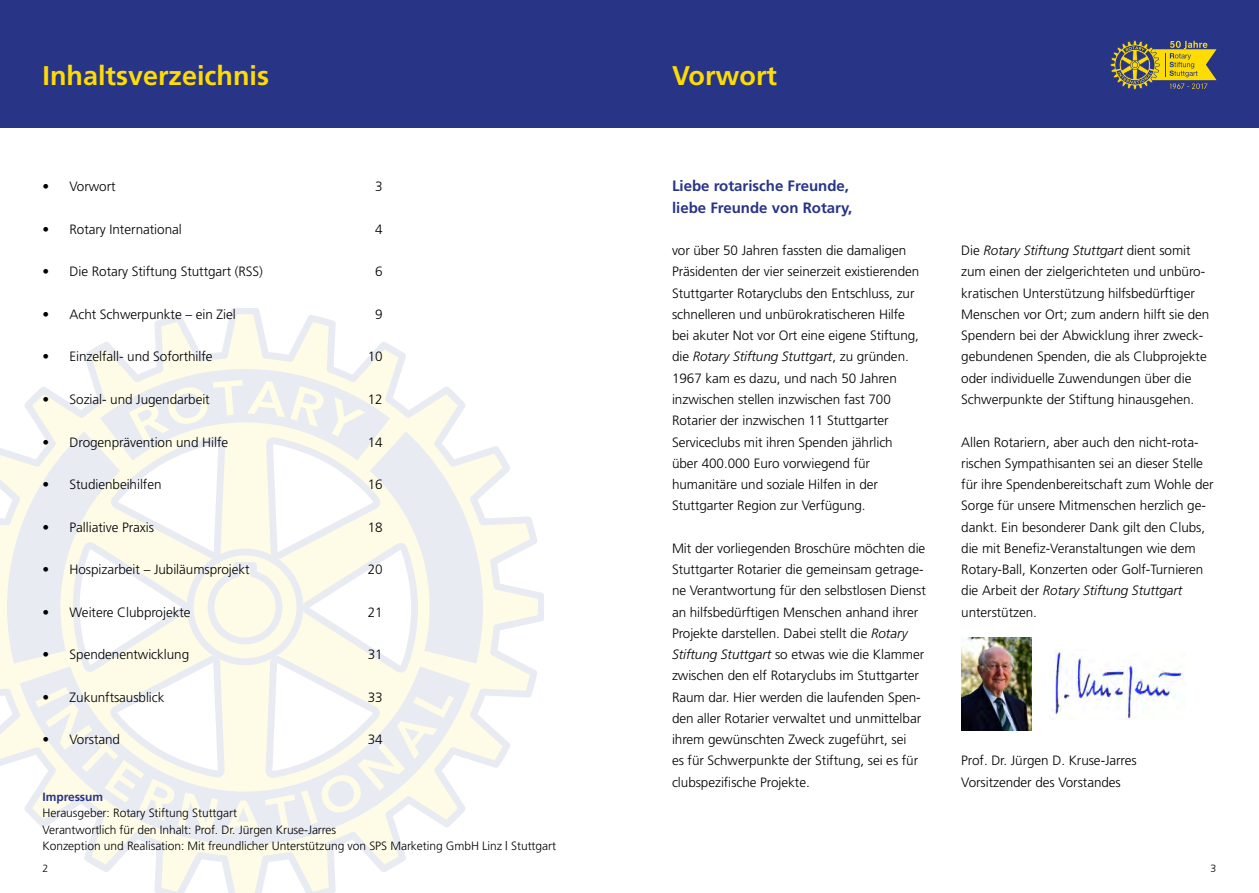
<style>
.page{position:relative;width:1259px;height:893px;background:#fff}
.page>*{position:absolute;margin:0;border:0;box-sizing:border-box;transform-origin:0 0}
.t1{font:700 27px "Frutiger";color:#fddc04}
.t2{font:700 15px/21.3px "Frutiger";color:#283587}
.t3{font:300 13.5px/21.3px "Frutiger";letter-spacing:-.005em;color:#000}
.t4{font:300 12px/16.5px "Frutiger";letter-spacing:-.005em;color:#000}
.t5{font:700 12px "Frutiger";letter-spacing:-.005em;color:#283587}
.t6{font:300 10.5px "Frutiger";color:#000}
.s1{font-style:italic}
</style>
<div class="page">
<div style="left:0;top:0;width:1259px;height:128px;background:#283587"></div>
<svg style="left:1110px;top:40px;width:106px;height:50px"></svg>
<img style="left:1170px;top:41px;width:37px;height:8px">
<img style="left:1169px;top:83px;width:38px;height:6px">
<svg style="left:0;top:308px;width:544px;height:585px"></svg>
<svg style="left:20px;top:666px;width:450px;height:179px"></svg>
<svg style="left:7px;top:369px;width:476px;height:296px"></svg>
<svg style="left:35px;top:687px;width:183px;height:146px"></svg>
<svg style="left:224px;top:794px;width:71px;height:40px;background:#efefef"></svg>
<svg style="left:301px;top:695px;width:153px;height:129px"></svg>
<img style="left:961px;top:638px;width:70px;height:92px">
<img style="left:1049px;top:651px;width:136px;height:69px">
<h1 class="t1" style="left:43px;top:60px;width:228px">Inhaltsverzeichnis</h1>
<h1 class="t1" style="left:672px;top:60px;width:107px">Vorwort</h1>
<p class="t3" style="left:43px;top:176px;width:75px">• Vorwort</p>
<p class="t3" style="left:375px;top:176px;width:9px">3</p>
<p class="t3" style="left:43px;top:219px;width:141px">• Rotary International</p>
<p class="t3" style="left:375px;top:219px;width:9px">4</p>
<p class="t3" style="left:43px;top:261px;width:222px">• Die Rotary Stiftung Stuttgart (RSS)</p>
<p class="t3" style="left:375px;top:261px;width:9px">6</p>
<p class="t3" style="left:43px;top:304px;width:195px">• Acht Schwerpunkte – ein Ziel</p>
<p class="t3" style="left:375px;top:304px;width:9px">9</p>
<p class="t3" style="left:43px;top:346px;width:171px">• Einzelfall- und Soforthilfe</p>
<p class="t3" style="left:368px;top:346px;width:16px">10</p>
<p class="t3" style="left:43px;top:389px;width:169px">• Sozial- und Jugendarbeit</p>
<p class="t3" style="left:368px;top:389px;width:16px">12</p>
<p class="t3" style="left:43px;top:431px;width:187px">• Drogenprävention und Hilfe</p>
<p class="t3" style="left:368px;top:431px;width:16px">14</p>
<p class="t3" style="left:43px;top:474px;width:121px">• Studienbeihilfen</p>
<p class="t3" style="left:368px;top:474px;width:16px">16</p>
<p class="t3" style="left:43px;top:516px;width:113px">• Palliative Praxis</p>
<p class="t3" style="left:368px;top:516px;width:16px">18</p>
<p class="t3" style="left:43px;top:559px;width:208px">• Hospizarbeit – Jubiläumsprojekt</p>
<p class="t3" style="left:368px;top:559px;width:16px">20</p>
<p class="t3" style="left:43px;top:601px;width:149px">• Weitere Clubprojekte</p>
<p class="t3" style="left:368px;top:601px;width:16px">21</p>
<p class="t3" style="left:43px;top:644px;width:148px">• Spendenentwicklung</p>
<p class="t3" style="left:368px;top:644px;width:16px">31</p>
<p class="t3" style="left:43px;top:686px;width:123px">• Zukunftsausblick</p>
<p class="t3" style="left:368px;top:686px;width:16px">33</p>
<p class="t3" style="left:43px;top:729px;width:79px">• Vorstand</p>
<p class="t3" style="left:368px;top:729px;width:16px">34</p>
<p class="t5" style="left:43px;top:790px;width:62px">Impressum</p>
<p class="t4" style="left:43px;top:805px;width:515px">Herausgeber: Rotary Stiftung Stuttgart<br>Verantwortlich für den Inhalt: Prof. Dr. Jürgen Kruse-Jarres<br>Konzeption und Realisation: Mit freundlicher Unterstützung von SPS Marketing GmbH Linz | Stuttgart</p>
<p class="t2" style="left:672px;top:175px;width:182px">Liebe rotarische Freunde, liebe Freunde von Rotary,</p>
<p class="t3" style="left:672px;top:240px;width:249px">vor über 50 Jahren fassten die damaligen Präsidenten der vier seinerzeit existierenden Stuttgarter Rotaryclubs den Entschluss, zur schnelleren und unbürokratischeren Hilfe bei akuter Not vor Ort eine eigene Stiftung, die <span class="s1">Rotary Stiftung Stuttgart</span>, zu gründen.<br>1967 kam es dazu, und nach 50 Jahren inzwischen stellen inzwischen fast 700<br>Rotarier der inzwischen 11 Stuttgarter Serviceclubs mit ihren Spenden jährlich über 400.000 Euro vorwiegend für humanitäre und soziale Hilfen in der Stuttgarter Region zur Verfügung.</p>
<p class="t3" style="left:672px;top:537px;width:255px">Mit der vorliegenden Broschüre möchten die Stuttgarter Rotarier die gemeinsam getrage&shy;ne Verantwortung für den selbstlosen Dienst an hilfsbedürftigen Menschen anhand ihrer Projekte darstellen. Dabei stellt die <span class="s1">Rotary Stiftung Stuttgart</span> so etwas wie die Klammer zwischen den elf Rotaryclubs im Stuttgarter Raum dar. Hier werden die laufenden Spen&shy;den aller Rotarier verwaltet und unmittelbar ihrem gewünschten Zweck zugeführt, sei<br>es für Schwerpunkte der Stiftung, sei es für clubspezifische Projekte.</p>
<p class="t3" style="left:961px;top:240px;width:250px">Die <span class="s1">Rotary Stiftung Stuttgart</span> dient somit zum einen der zielgerichteten und unbüro&shy;kratischen Unterstützung hilfsbedürftiger Menschen vor Ort; zum andern hilft sie den Spendern bei der Abwicklung ihrer zweck&shy;gebundenen Spenden, die als Clubprojekte oder individuelle Zuwendungen über die Schwerpunkte der Stiftung hinausgehen.</p>
<p class="t3" style="left:961px;top:431px;width:254px">Allen Rotariern, aber auch den nicht-rota&shy;rischen Sympathisanten sei an dieser Stelle für ihre Spendenbereitschaft zum Wohle der Sorge für unsere Mitmenschen herzlich ge&shy;dankt. Ein besonderer Dank gilt den Clubs, die mit Benefiz-Veranstaltungen wie dem Rotary-Ball, Konzerten oder Golf-Turnieren die Arbeit der <span class="s1">Rotary Stiftung Stuttgart </span>unterstützen.</p>
<p class="t3" style="left:961px;top:750px;width:177px">Prof. Dr. Jürgen D. Kruse-Jarres<br>Vorsitzender des Vorstandes</p>
<p class="t6" style="left:43px;top:862px;width:7px">2</p>
<p class="t6" style="left:1210px;top:862px;width:7px">3</p>
</div>
